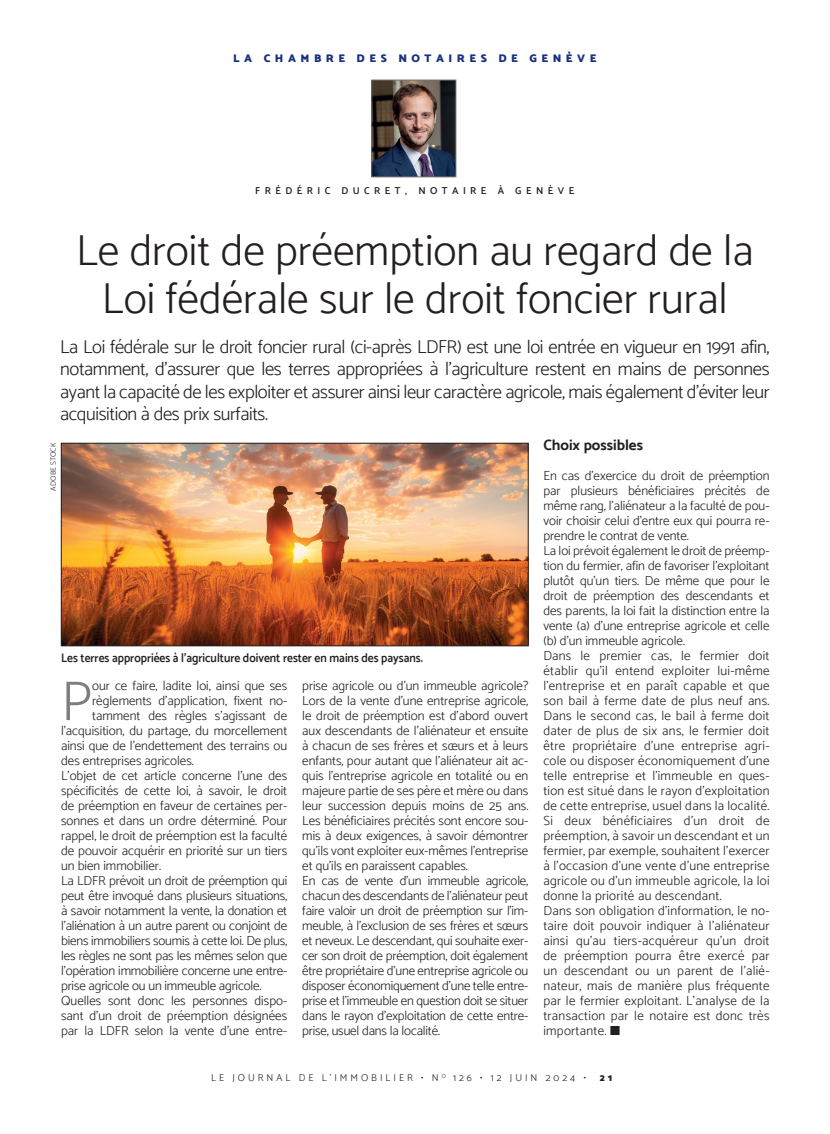
<style>
.page{position:relative;width:830px;height:1134px;background:#fff}
.page>*{position:absolute;margin:0;border:0;box-sizing:border-box;transform-origin:0 0}
.t1{font:300 56.38px "Catamaran";color:#7c7e81}
.t2{font:300 43.75px/47.5px "Catamaran";color:#231f20;text-align:center}
.t3{font:300 18.75px/22.5px "Catamaran";letter-spacing:-.02em;color:#231f20;text-align:justify}
.t4{font:700 15px "Catamaran";color:#231f20}
.t5{font:300 13.12px/15px "Catamaran";color:#231f20}
.t6{font:300 13.12px/15px "Catamaran";letter-spacing:.02em;color:#231f20}
.t7{font:600 12.5px "Catamaran";color:#231f20;scale:.92 1}
.t8{font:900 11.25px "Catamaran";letter-spacing:.4em;color:#183181}
.t9{font:300 10px "Catamaran";letter-spacing:.3em;color:#231f20}
.t10{font:600 10px "Catamaran";letter-spacing:.445em;color:#231f20}
.t11{font:900 10px "Catamaran";color:#231f20}
.t12{font:300 7.5px "Catamaran";letter-spacing:.01em;color:#231f20}
</style>
<div class="page">
<img style="left:63px;top:445px;width:463px;height:199px">
<div style="left:61px;top:443px;width:467px;height:203px;border:1px solid #231f20"></div>
<img style="left:373px;top:82px;width:81px;height:93px">
<div style="left:371px;top:80px;width:85px;height:97px;border:1px solid #717074"></div>
<p class="t8" style="left:233px;top:51px;width:364px">LA CHAMBRE DES NOTAIRES DE GENÈVE</p>
<p class="t10" style="left:255px;top:185px;width:320px">FRÉDÉRIC DUCRET, NOTAIRE À GENÈVE</p>
<h2 class="t2" style="left:76px;top:226px;width:678px">Le droit de préemption au regard de la<br>Loi fédérale sur le droit foncier rural</h2>
<p class="t3" style="left:60px;top:335px;width:710px">La Loi fédérale sur le droit foncier rural (ci-après LDFR) est une loi entrée en vigueur en 1991 afin, notamment, d’assurer que les terres appropriées à l’agriculture restent en mains de personnes ayant la capacité de les exploiter et assurer ainsi leur caractère agricole, mais également d’éviter leur acquisition à des prix surfaits.</p>
<p class="t12" style="left:49px;top:491px;width:49px;rotate:-90deg">ADOBE STOCK</p>
<p class="t7" style="left:61px;top:650px;width:394px">Les terres appropriées à l’agriculture doivent rester en mains des paysans.</p>
<h1 class="t1" style="left:61px;top:668px;width:33px">P</h1>
<p class="t5" style="left:92px;top:678px;width:196px">our ce faire, ladite loi, ainsi que ses</p>
<p class="t5" style="left:92px;top:693px;width:196px">règlements d’application, fixent no-</p>
<p class="t5" style="left:92px;top:708px;width:196px">tamment des règles s’agissant de</p>
<p class="t5" style="left:61px;top:723px;width:227px">l’acquisition, du partage, du morcellement</p>
<p class="t5" style="left:61px;top:738px;width:227px">ainsi que de l’endettement des terrains ou</p>
<p class="t5" style="left:61px;top:753px;width:134px">des entreprises agricoles.</p>
<p class="t5" style="left:61px;top:768px;width:227px">L’objet de cet article concerne l’une des</p>
<p class="t5" style="left:61px;top:783px;width:227px">spécificités de cette loi, à savoir, le droit</p>
<p class="t5" style="left:61px;top:798px;width:227px">de préemption en faveur de certaines per-</p>
<p class="t5" style="left:61px;top:813px;width:227px">sonnes et dans un ordre déterminé. Pour</p>
<p class="t5" style="left:61px;top:828px;width:227px">rappel, le droit de préemption est la faculté</p>
<p class="t5" style="left:61px;top:843px;width:227px">de pouvoir acquérir en priorité sur un tiers</p>
<p class="t5" style="left:61px;top:858px;width:101px">un bien immobilier.</p>
<p class="t5" style="left:61px;top:873px;width:227px">La LDFR prévoit un droit de préemption qui</p>
<p class="t5" style="left:61px;top:888px;width:227px">peut être invoqué dans plusieurs situations,</p>
<p class="t5" style="left:61px;top:903px;width:227px">à savoir notamment la vente, la donation et</p>
<p class="t5" style="left:61px;top:918px;width:227px">l’aliénation à un autre parent ou conjoint de</p>
<p class="t5" style="left:61px;top:933px;width:227px">biens immobiliers soumis à cette loi. De plus,</p>
<p class="t5" style="left:61px;top:948px;width:227px">les règles ne sont pas les mêmes selon que</p>
<p class="t5" style="left:61px;top:963px;width:227px">l’opération immobilière concerne une entre-</p>
<p class="t5" style="left:61px;top:978px;width:202px">prise agricole ou un immeuble agricole.</p>
<p class="t5" style="left:61px;top:993px;width:227px">Quelles sont donc les personnes dispo-</p>
<p class="t5" style="left:61px;top:1008px;width:227px">sant d’un droit de préemption désignées</p>
<p class="t5" style="left:61px;top:1023px;width:227px">par la LDFR selon la vente d’une entre-</p>
<p class="t5" style="left:302px;top:678px;width:227px">prise agricole ou d’un immeuble agricole?<br>Lors de la vente d’une entreprise agricole, le droit de préemption est d’abord ouvert aux descendants de l’aliénateur et ensuite à chacun de ses frères et sœurs et à leurs enfants, pour autant que l’aliénateur ait ac&shy;quis l’entreprise agricole en totalité ou en majeure partie de ses père et mère ou dans leur succession depuis moins de 25 ans.<br>Les bénéficiaires précités sont encore sou&shy;mis à deux exigences, à savoir démontrer qu’ils vont exploiter eux-mêmes l’entreprise et qu’ils en paraissent capables.<br>En cas de vente d’un immeuble agricole, chacun des descendants de l’aliénateur peut faire valoir un droit de préemption sur l’im&shy;meuble, à l’exclusion de ses frères et sœurs et neveux. Le descendant, qui souhaite exer&shy;cer son droit de préemption, doit également être propriétaire d’une entreprise agricole ou disposer économiquement d’une telle entre&shy;prise et l’immeuble en question doit se situer dans le rayon d’exploitation de cette entre&shy;prise, usuel dans la localité.</p>
<p class="t4" style="left:543px;top:436px;width:101px">Choix possibles</p>
<p class="t6" style="left:543px;top:468px;width:227px">En cas d’exercice du droit de préemption par plusieurs bénéficiaires précités de même rang, l’aliénateur a la faculté de pou&shy;voir choisir celui d’entre eux qui pourra re&shy;prendre le contrat de vente.<br>La loi prévoit également le droit de préemp&shy;tion du fermier, afin de favoriser l’exploitant plutôt qu’un tiers. De même que pour le droit de préemption des descendants et des parents, la loi fait la distinction entre la vente (a) d’une entreprise agricole et celle (b) d’un immeuble agricole.<br>Dans le premier cas, le fermier doit établir qu’il entend exploiter lui-même l’entreprise et en paraît capable et que son bail à ferme date de plus neuf ans.<br>Dans le second cas, le bail à ferme doit dater de plus de six ans, le fermier doit être propriétaire d’une entreprise agri&shy;cole ou disposer économiquement d’une telle entreprise et l’immeuble en ques&shy;tion est situé dans le rayon d’exploitation de cette entreprise, usuel dans la localité.<br>Si deux bénéficiaires d’un droit de préemption, à savoir un descendant et un fermier, par exemple, souhaitent l’exercer à l’occasion d’une vente d’une entreprise agricole ou d’un immeuble agricole, la loi donne la priorité au descendant.<br>Dans son obligation d’information, le no&shy;taire doit pouvoir indiquer à l’aliénateur ainsi qu’au tiers-acquéreur qu’un droit de préemption pourra être exercé par un descendant ou un parent de l’alié&shy;nateur, mais de manière plus fréquente par le fermier exploitant. L’analyse de la transaction par le notaire est donc très importante. ■</p>
<p class="t9" style="left:211px;top:1072px;width:376px">LE JOURNAL DE L’IMMOBILIER • N <sup>O</sup> 126 • 12 JUIN 2024 •</p>
<p class="t11" style="left:599px;top:1072px;width:14px">2 1</p>
</div>
